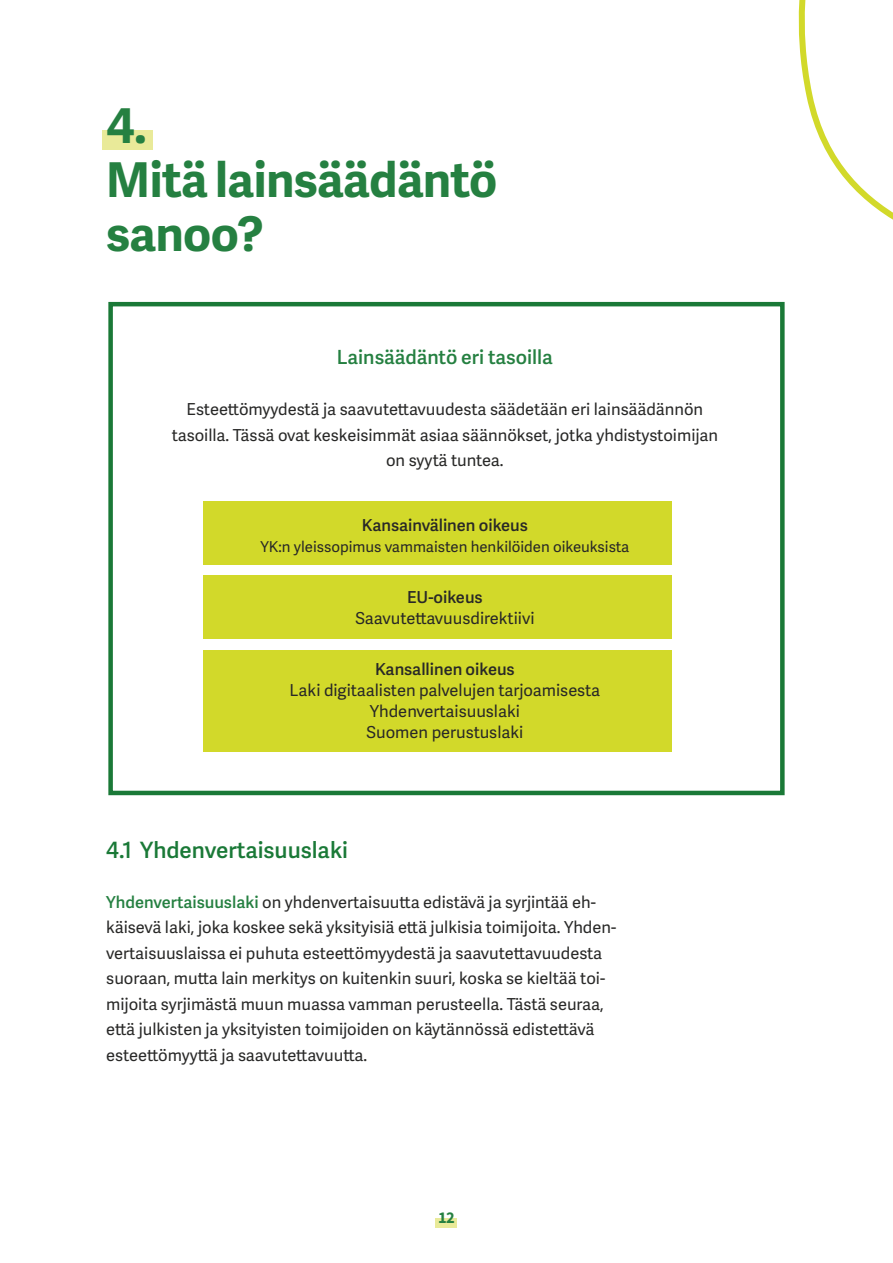
<style>
.page{position:relative;width:893px;height:1263px;background:#fff}
.page>*{position:absolute;margin:0;border:0;box-sizing:border-box;transform-origin:0 0}
.t1{font:700 48px/54px "Adelle Sans";letter-spacing:-.01em;color:#258041}
.t2{font:600 22.5px "Adelle Sans";color:#1a7937}
.laatikoiden_otsikko{font:600 19.5px "Adelle Sans";color:#258041}
.Leipäteksti{font:16.5px/25.5px "Adelle Sans";color:#282827}
.Leipäteksti-2{font:600 16.5px "Adelle Sans";color:#282827}
.t3{font:700 16.5px "Source Sans Pro";color:#258041}
.Leipäteksti-3{font:15px "Adelle Sans";color:#282827}
.s1{font-weight:600;color:#258041}
</style>
<div class="page">
<div style="left:436px;top:1218px;width:21px;height:10px;background:#e9ea99"></div>
<div style="left:102px;top:130px;width:50px;height:20px;background:#e9ea99"></div>
<div style="left:108px;top:302px;width:677px;height:493px;border:4px solid #1a7937"></div>
<div style="left:203px;top:501px;width:469px;height:63px;background:#d2d92a"></div>
<div style="left:203px;top:575px;width:469px;height:64px;background:#d2d92a"></div>
<div style="left:203px;top:651px;width:469px;height:101px;background:#d2d92a"></div>
<svg style="left:780px;top:0;width:113px;height:541px"></svg>
<p class="t1" style="left:106px;top:97px;width:393px">4.<br>Mitä lainsäädäntö sanoo?</p>
<p class="laatikoiden_otsikko" style="left:337px;top:343px;width:218px">Lainsäädäntö eri tasoilla</p>
<p class="Leipäteksti" style="left:187px;top:396px;width:518px">Esteettömyydestä ja saavutettavuudesta säädetään eri lainsäädännön</p>
<p class="Leipäteksti" style="left:172px;top:422px;width:548px">tasoilla. Tässä ovat keskeisimmät asiaa säännökset, jotka yhdistystoimijan</p>
<p class="Leipäteksti" style="left:386px;top:447px;width:119px">on syytä tuntea.</p>
<p class="Leipäteksti-2" style="left:362px;top:513px;width:168px">Kansainvälinen oikeus</p>
<p class="Leipäteksti-3" style="left:260px;top:536px;width:371px">YK:n yleissopimus vammaisten henkilöiden oikeuksista</p>
<p class="Leipäteksti-2" style="left:407px;top:585px;width:77px">EU-oikeus</p>
<p class="Leipäteksti" style="left:355px;top:605px;width:181px">Saavutettavuusdirektiivi</p>
<p class="Leipäteksti-2" style="left:375px;top:657px;width:141px">Kansallinen oikeus</p>
<p class="Leipäteksti" style="left:290px;top:677px;width:312px">Laki digitaalisten palvelujen tarjoamisesta</p>
<p class="Leipäteksti" style="left:370px;top:698px;width:152px">Yhdenvertaisuuslaki</p>
<p class="Leipäteksti" style="left:366px;top:719px;width:158px">Suomen perustuslaki</p>
<p class="t2" style="left:106px;top:834px;width:243px">4.1 Yhdenvertaisuuslaki</p>
<p class="Leipäteksti" style="left:106px;top:888px;width:511px"><span class="s1">Yhdenvertaisuuslaki</span> on yhdenvertaisuutta edistävä ja syrjintää eh&shy;käisevä laki, joka koskee sekä yksityisiä että julkisia toimijoita. Yhden&shy;vertaisuuslaissa ei puhuta esteettömyydestä ja saavutettavuudesta suoraan, mutta lain merkitys on kuitenkin suuri, koska se kieltää toi&shy;mijoita syrjimästä muun muassa vamman perusteella. Tästä seuraa, että julkisten ja yksityisten toimijoiden on käytännössä edistettävä esteettömyyttä ja saavutettavuutta.</p>
<p class="t3" style="left:438px;top:1206px;width:18px">12</p>
</div>
